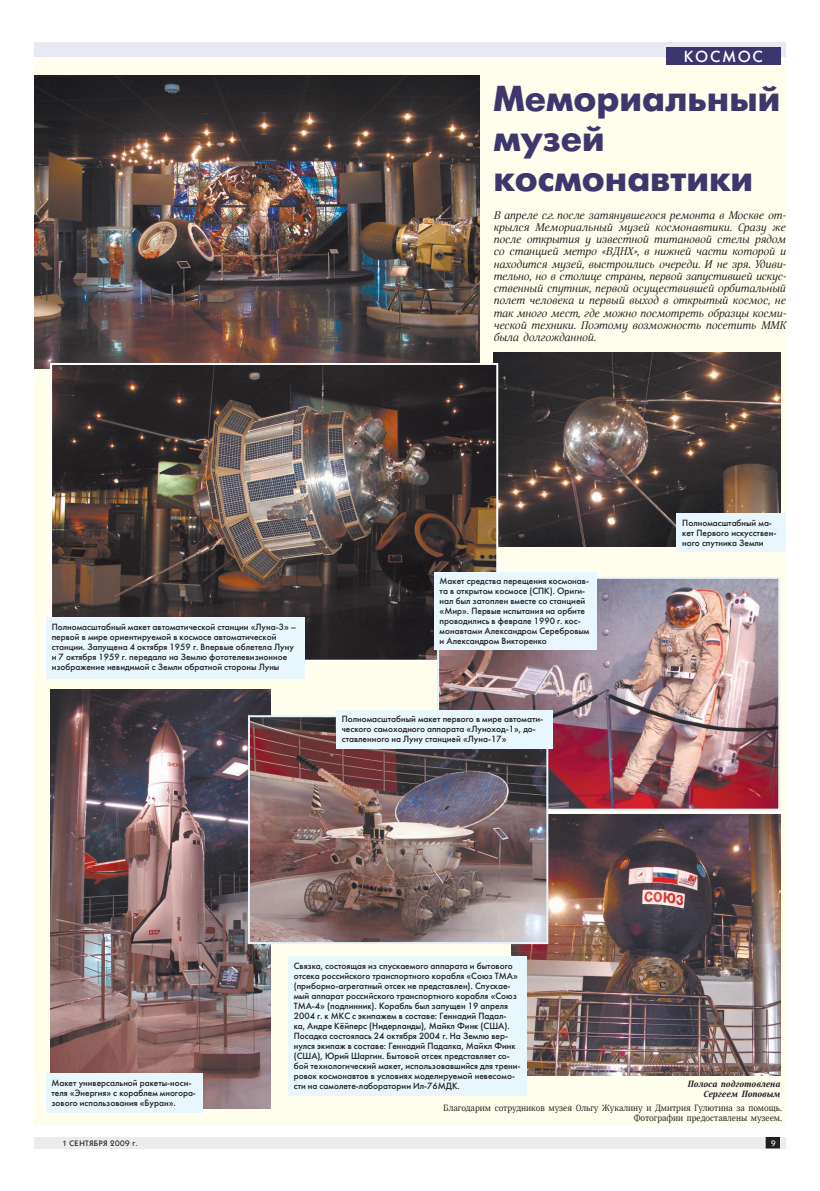
<style>
.page{position:relative;width:820px;height:1191px;background:#fff}
.page>*{position:absolute;margin:0;border:0;box-sizing:border-box;transform-origin:0 0}
.t1{font:700 36px/40px "Futuris C";color:#3e376d}
.t2{font:16px "Futuris C";color:#fff}
.t3{font:11px/12.2px "Margarita Newitalic";color:#231f20;text-align:justify}
.t4{font:9px/10px "Futuris C";color:#231f20}
.t5{font:9px/10px "Margarita Newnormal";color:#231f20;text-align:right}
.t6{font:9px/10px "Margarita Newbolditalic";color:#231f20;text-align:right}
.t7{font:500 8px "Kabel C";letter-spacing:.05em;color:#231f20}
.t8{font:500 8px "Kabel C";color:#fff}
</style>
<div class="page">
<div style="left:34px;top:1137px;width:751px;height:11px;background:#ececee"></div>
<div style="left:765px;top:1137px;width:14px;height:11px;background:#231f20"></div>
<div style="left:765px;top:1137px;width:14px;height:11px;border:1px solid #231f20"></div>
<div style="left:34px;top:57px;width:751px;height:1068px;background:#fffdec"></div>
<div style="left:34px;top:43px;width:751px;height:14px;background:#e6e9f3"></div>
<div style="left:666px;top:47px;width:114px;height:17px;background:#3c356e"></div>
<img style="left:34px;top:76px;width:445px;height:292px">
<img style="left:493px;top:352px;width:287px;height:195px">
<div style="left:676px;top:513px;width:110px;height:39px;background:#e8f6fd"></div>
<img style="left:53px;top:366px;width:442px;height:292px">
<div style="left:50px;top:363px;width:448px;height:298px;border:2px solid #fff"></div>
<div style="left:46px;top:617px;width:259px;height:61px;background:#e8f6fd"></div>
<img style="left:440px;top:580px;width:337px;height:227px">
<div style="left:437px;top:577px;width:343px;height:233px;border:2px solid #e6f4fb"></div>
<div style="left:434px;top:572px;width:162px;height:77px;background:#e8f6fd"></div>
<img style="left:51px;top:689px;width:220px;height:419px">
<div style="left:46px;top:1073px;width:156px;height:40px;background:#e8f6fd"></div>
<img style="left:511px;top:814px;width:269px;height:261px">
<img style="left:251px;top:718px;width:294px;height:223px">
<div style="left:248px;top:715px;width:300px;height:229px;border:2px solid #e6f4fb"></div>
<div style="left:336px;top:710px;width:216px;height:38px;background:#e8f6fd"></div>
<div style="left:288px;top:956px;width:238px;height:139px;background:#e8f6fd"></div>
<h2 class="t2" style="left:683px;top:47px;width:81px">КОСМОС</h2>
<h1 class="t1" style="left:493px;top:80px;width:288px">Мемориальный музей космонавтики</h1>
<p class="t3" style="left:493px;top:209px;width:294px">В апреле с.г. после затянувшегося ремонта в Москве от&shy;крылся Мемориальный музей космонавтики. Сразу же после открытия у известной титановой стелы рядом со станцией метро «ВДНХ», в нижней части которой и находится музей, выстроились очереди. И не зря. Удиви&shy;тельно, но в столице страны, первой запустившей искус&shy;ственный спутник, первой осуществившей орбитальный полет человека и первый выход в открытый космос, не так много мест, где можно посмотреть образцы косми&shy;ческой техники. Поэтому возможность посетить ММК была долгожданной.</p>
<p class="t4" style="left:52px;top:621px;width:246px">Полномасштабный макет автоматической станции «Луна-3» – первой в мире ориентируемой в космосе автоматической станции. Запущена 4 октября 1959 г. Впервые облетела Луну и 7 октября 1959 г. передала на Землю фототелевизионное изображение невидимой с Земли обратной стороны Луны</p>
<p class="t4" style="left:439px;top:575px;width:151px">Макет средства перещения космонав&shy;та в открытом космосе (СПК). Ориги&shy;нал был затоплен вместе со станцией «Мир». Первые испытания на орбите проводились в феврале 1990 г. кос&shy;монавтами Александром Серебровым и Александром Викторенко</p>
<p class="t4" style="left:341px;top:713px;width:203px">Полномасштабный макет первого в мире автомати&shy;ческого самоходного аппарата «Луноход-1», до&shy;ставленного на Луну станцией «Луна-17»</p>
<p class="t4" style="left:682px;top:517px;width:95px">Полномасштабный ма&shy;кет Первого искусствен&shy;ного спутника Земли</p>
<p class="t4" style="left:51px;top:1077px;width:146px">Макет универсальной ракеты-носи&shy;теля «Энергия» с кораблем многора&shy;зового использования «Буран».</p>
<p class="t4" style="left:293px;top:960px;width:228px">Связка, состоящая из спускаемого аппарата и бытового отсека российского транспортного корабля «Союз ТМА» (приборно-агрегатный отсек не представлен). Спускае&shy;мый аппарат российского транспортного корабля «Союз ТМА-4» (подлинник). Корабль был запущен 19 апреля 2004 г. к МКС с экипажем в составе: Геннадий Падал-<br>ка, Андре Кёйперс (Нидерланды), Майкл Финк (США).<br>Посадка состоялась 24 октября 2004 г. На Землю вер&shy;нулся экипаж в составе: Геннадий Падалка, Майкл Финк (США), Юрий Шаргин. Бытовой отсек представляет со&shy;бой технологический макет, использовавшийся для трени&shy;ровок космонавтов в условиях моделируемой невесомо&shy;сти на самолете-лаборатории Ил-76МДК.</p>
<p class="t5" style="left:443px;top:1103px;width:339px">Благодарим сотрудников музея Ольгу Жукалину и Дмитрия Гулютина за помощь.<br>Фотографии предоставлены музеем.</p>
<p class="t6" style="left:687px;top:1079px;width:94px">Полоса подготовлена<br>Сергеем Поповым</p>
<p class="t7" style="left:62px;top:1138px;width:77px">1 СЕНТЯБРЯ 2009 г.</p>
<p class="t8" style="left:770px;top:1137px;width:6px">9</p>
</div>
